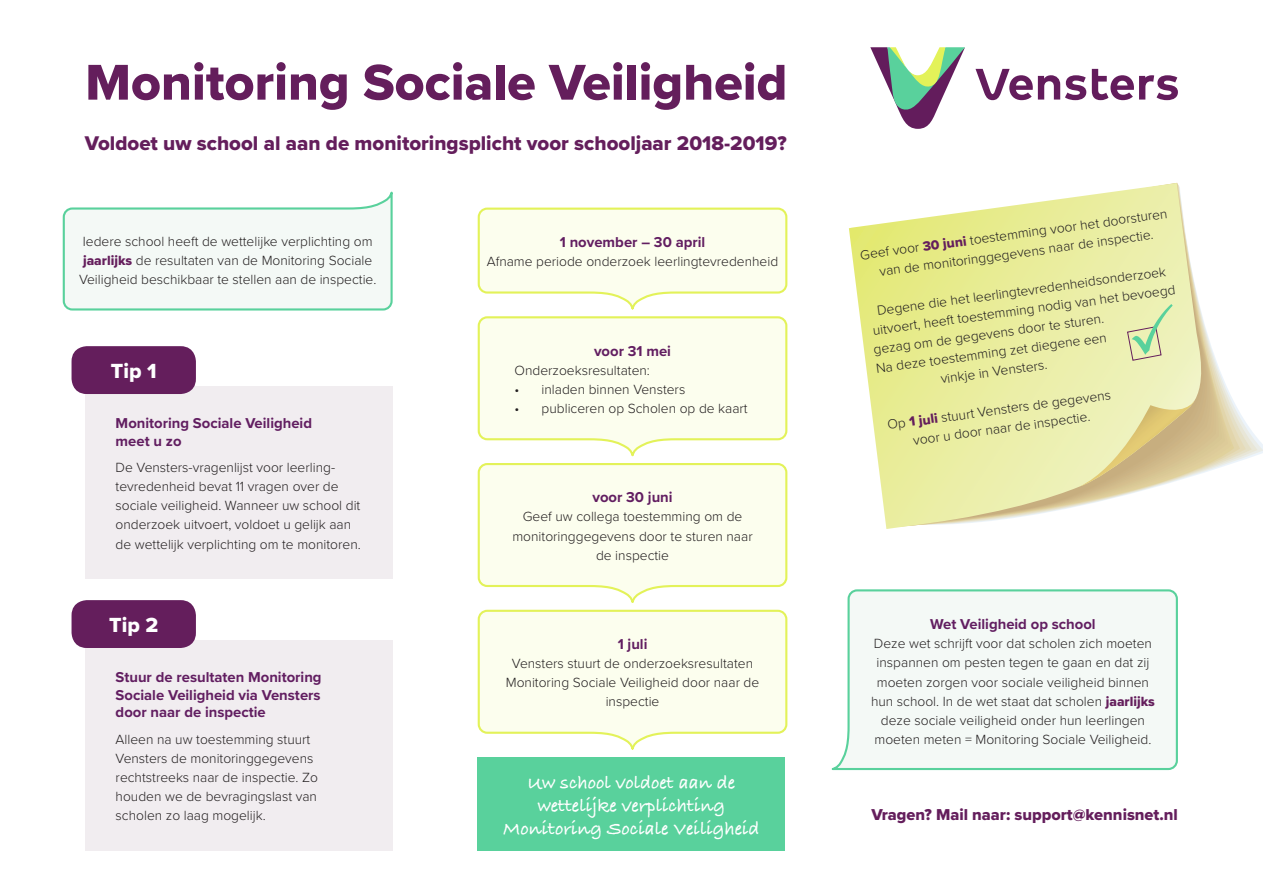
<style>
.page{position:relative;width:1263px;height:893px;background:#fff}
.page>*{position:absolute;margin:0;border:0;box-sizing:border-box;transform-origin:0 0}
.t1{font:52.2px "Proxima Nova Extrabld";color:#641e5c}
.t2{font:21.15px "Proxima Nova Extrabld";color:#fff}
.t3{font:20.55px "Proxima Nova Extrabld";color:#641e5c}
.t4{font:700 19.5px/23.4px "Bradley Hand ITCTT";color:#fff;text-align:center}
.t5{font:16.35px "Proxima Nova Extrabld";color:#641e5c}
.t6{font:700 14.85px "Proxima Nova";color:#621e61}
.t7{font:300 13.8px/19px "Proxima Nova";color:#231f20;text-align:center}
.s1{font-family:"Proxima Nova Extrabld";font-weight:400;color:#641e5c}
</style>
<div class="page">
<svg style="left:849px;top:183px;width:360px;height:346px"></svg>
<svg style="left:1079px;top:399px;width:116px;height:88px;background:#dfd59e"></svg>
<div style="left:478px;top:757px;width:307px;height:93px;background:#59d19c"></div>
<div style="left:85px;top:386px;width:308px;height:193px;background:#f1edf0"></div>
<div style="left:72px;top:346px;width:124px;height:48px;background:#641e5c;border-radius:15px"></div>
<div style="left:85px;top:640px;width:308px;height:210px;background:#f1edf0"></div>
<div style="left:72px;top:600px;width:124px;height:48px;background:#641e5c;border-radius:15px"></div>
<svg style="left:831px;top:589px;width:347px;height:182px"></svg>
<svg style="left:1092px;top:69px;width:86px;height:31px"></svg>
<svg style="left:975px;top:69px;width:111px;height:31px"></svg>
<svg style="left:870px;top:47px;width:95px;height:82px"></svg>
<svg style="left:62px;top:191px;width:331px;height:120px"></svg>
<svg style="left:477px;top:207px;width:311px;height:543px;background:#fbfdea"></svg>
<div style="left:1126px;top:303px;width:55px;height:58px;background:#edf1b6"></div>
<p class="t1" style="left:85px;top:43px;width:704px">Monitoring Sociale Veiligheid</p>
<p class="t3" style="left:85px;top:128px;width:703px">Voldoet uw school al aan de monitoringsplicht voor schooljaar 2018-2019?</p>
<p class="t7" style="left:79px;top:231px;width:299px;text-align:left">Iedere school heeft de wettelijke verplichting om <span class="s1">jaarlijks</span> de resultaten van de Monitoring Sociale<br>Veiligheid beschikbaar te stellen aan de inspectie.</p>
<p class="t2" style="left:111px;top:355px;width:47px">Tip 1</p>
<p class="t6" style="left:116px;top:412px;width:198px">Monitoring Sociale Veiligheid</p>
<p class="t6" style="left:116px;top:430px;width:67px">meet u zo</p>
<p class="t7" style="left:116px;top:457px;width:247px;text-align:left">De Vensters-vragenlijst voor leerling&shy;tevredenheid bevat 11 vragen over de sociale veiligheid. Wanneer uw school dit onderzoek uitvoert, voldoet u gelijk aan de wettelijk verplichting om te monitoren.</p>
<p class="t6" style="left:560px;top:231px;width:147px">1 november – 30 april</p>
<p class="t7" style="left:487px;top:251px;width:293px">Afname periode onderzoek leerlingtevredenheid</p>
<p class="t6" style="left:594px;top:340px;width:79px">voor 31 mei</p>
<p class="t7" style="left:514px;top:360px;width:137px">Onderzoeksresultaten:</p>
<p class="t7" style="left:514px;top:379px;width:172px">• inladen binnen Vensters</p>
<p class="t7" style="left:514px;top:398px;width:235px">• publiceren op Scholen op de kaart</p>
<p class="t6" style="left:592px;top:486px;width:82px">voor 30 juni</p>
<p class="t7" style="left:512px;top:506px;width:242px">Geef uw collega toestemming om de monitoringgegevens door te sturen naar de inspectie</p>
<p class="t7" style="left:859px;top:246px;width:311px;rotate:-8deg">Geef voor <span class="s1">30 juni</span> toestemming voor het doorsturen van de monitoringgegevens naar de inspectie.</p>
<p class="t7" style="left:876px;top:301px;width:293px;rotate:-8deg">Degene die het leerlingtevredenheidsonderzoek</p>
<p class="t7" style="left:871px;top:321px;width:307px;rotate:-8deg">uitvoert, heeft toestemming nodig van het bevoegd</p>
<p class="t7" style="left:872px;top:340px;width:234px;rotate:-8deg">gezag om de gegevens door te sturen.</p>
<p class="t7" style="left:875px;top:359px;width:234px;rotate:-8deg">Na deze toestemming zet diegene een</p>
<p class="t7" style="left:939px;top:369px;width:109px;rotate:-8deg">vinkje in Vensters.</p>
<p class="t7" style="left:886px;top:415px;width:227px;rotate:-8deg">Op <span class="s1">1 juli</span> stuurt Vensters de gegevens voor u door naar de inspectie.</p>
<p class="t2" style="left:109px;top:609px;width:50px">Tip 2</p>
<p class="t6" style="left:930px;top:613px;width:167px">Wet Veiligheid op school</p>
<p class="t7" style="left:871px;top:633px;width:285px">Deze wet schrijft voor dat scholen zich moeten inspannen om pesten tegen te gaan en dat zij moeten zorgen voor sociale veiligheid binnen hun school. In de wet staat dat scholen <span class="s1">jaarlijks </span>deze sociale veiligheid onder hun leerlingen moeten meten = Monitoring Sociale Veiligheid.</p>
<p class="t6" style="left:618px;top:633px;width:31px">1 juli</p>
<p class="t7" style="left:506px;top:653px;width:255px">Vensters stuurt de onderzoeksresultaten<br>Monitoring Sociale Veiligheid door naar de inspectie</p>
<p class="t6" style="left:116px;top:666px;width:208px">Stuur de resultaten Monitoring</p>
<p class="t6" style="left:116px;top:684px;width:206px">Sociale Veiligheid via Vensters</p>
<p class="t6" style="left:116px;top:701px;width:152px">door naar de inspectie</p>
<p class="t7" style="left:116px;top:729px;width:204px;text-align:left">Alleen na uw toestemming stuurt<br>Vensters de monitoringgegevens rechtstreeks naar de inspectie. Zo houden we de bevragingslast van scholen zo laag mogelijk.</p>
<p class="t4" style="left:503px;top:770px;width:258px">Uw school voldoet aan de wettelijke verplichting<br>Monitoring Sociale Veiligheid</p>
<p class="t5" style="left:871px;top:803px;width:308px">Vragen? Mail naar: support@kennisnet.nl</p>
</div>
